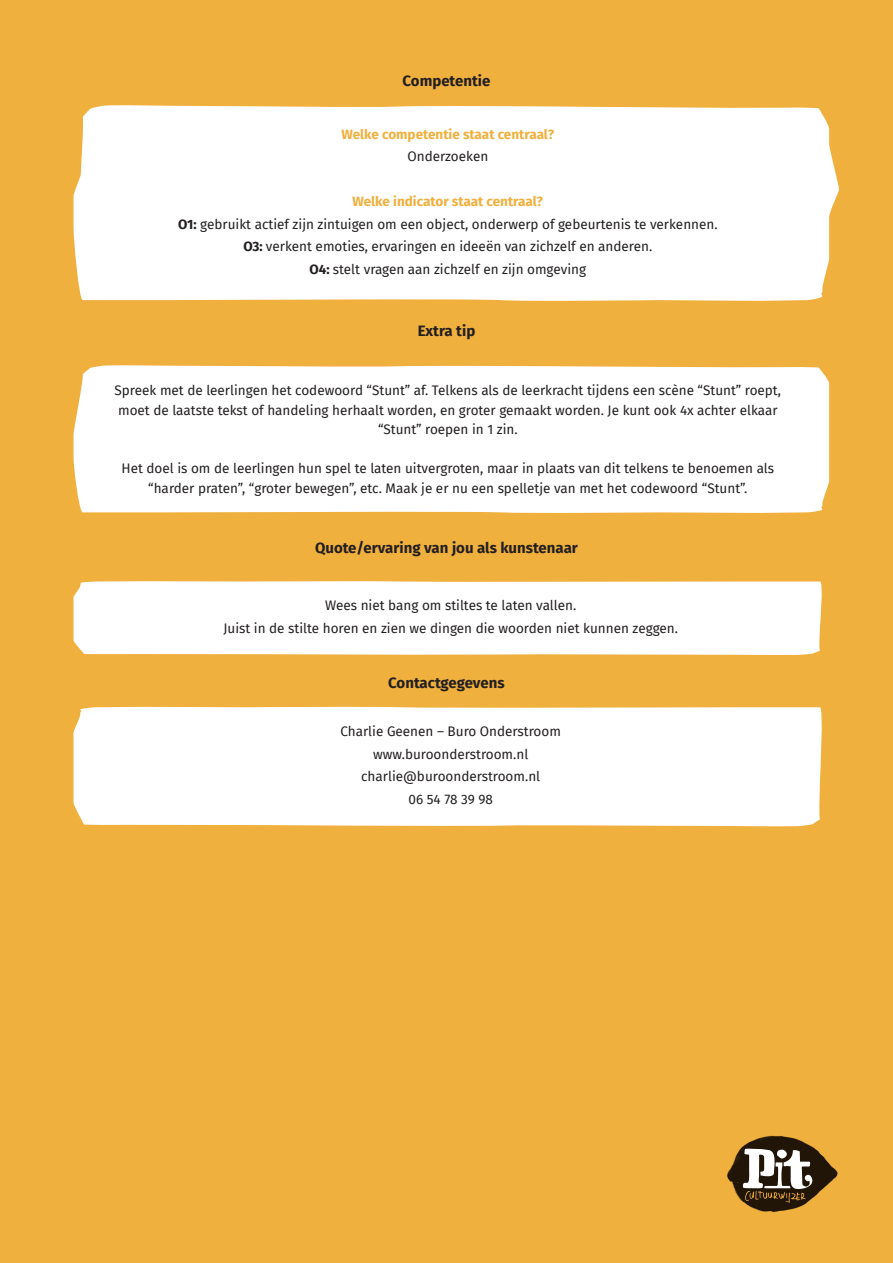
<style>
.page{position:relative;width:893px;height:1263px;background:#f0b03e}
.page>*{position:absolute;margin:0;border:0;box-sizing:border-box;transform-origin:0 0}
.t1{font:700 15px "Fira Sans";color:#231f20}
.t2{font:13.5px/22.5px "Fira Sans";color:#231f20;text-align:center}
.t3{font:700 13.5px "Fira Sans";color:#f0b03e}
.s1{font-weight:700;color:#f0b03e}
.s2{font-weight:700}
</style>
<div class="page">
<div style="left:74px;top:105px;width:765px;height:196px;background:#fff"></div>
<div style="left:74px;top:365px;width:755px;height:148px;background:#fff"></div>
<div style="left:74px;top:706px;width:748px;height:121px;background:#fff"></div>
<div style="left:74px;top:581px;width:748px;height:74px;background:#fff"></div>
<img style="left:727px;top:1135px;width:111px;height:78px">
<svg style="left:743px;top:1148px;width:71px;height:55px;background:#7f7669"></svg>
<p class="t1" style="left:403px;top:68px;width:89px">Competentie</p>
<p class="t3" style="left:341px;top:123px;width:214px">Welke competentie staat centraal?</p>
<p class="t2" style="left:407px;top:145px;width:82px">Onderzoeken</p>
<p class="t2" style="left:178px;top:190px;width:541px"><span class="s1">Welke indicator staat centraal?<br></span><span class="s2">O1:</span> gebruikt actief zijn zintuigen om een object, onderwerp of gebeurtenis te verkennen.<br><span class="s2">O3:</span> verkent emoties, ervaringen en ideeën van zichzelf en anderen.<br><span class="s2">O4:</span> stelt vragen aan zichzelf en zijn omgeving</p>
<p class="t1" style="left:418px;top:318px;width:59px">Extra tip</p>
<p class="t2" style="left:115px;top:380px;width:668px;line-height:19.5px">Spreek met de leerlingen het codewoord “Stunt” af. Telkens als de leerkracht tijdens een scène “Stunt” roept, moet de laatste tekst of handeling herhaalt worden, en groter gemaakt worden. Je kunt ook 4x achter elkaar “Stunt” roepen in 1 zin.</p>
<p class="t2" style="left:122px;top:458px;width:654px;line-height:19.5px">Het doel is om de leerlingen hun spel te laten uitvergroten, maar in plaats van dit telkens te benoemen als “harder praten”, “groter bewegen”, etc. Maak je er nu een spelletje van met het codewoord “Stunt”.</p>
<p class="t1" style="left:315px;top:535px;width:264px">Quote/ervaring van jou als kunstenaar</p>
<p class="t2" style="left:223px;top:594px;width:456px">Wees niet bang om stiltes te laten vallen.<br>Juist in de stilte horen en zien we dingen die woorden niet kunnen zeggen.</p>
<p class="t1" style="left:388px;top:670px;width:118px">Contactgegevens</p>
<p class="t2" style="left:340px;top:720px;width:222px">Charlie Geenen – Buro Onderstroom www.buroonderstroom.nl charlie@buroonderstroom.nl<br>06 54 78 39 98</p>
</div>
